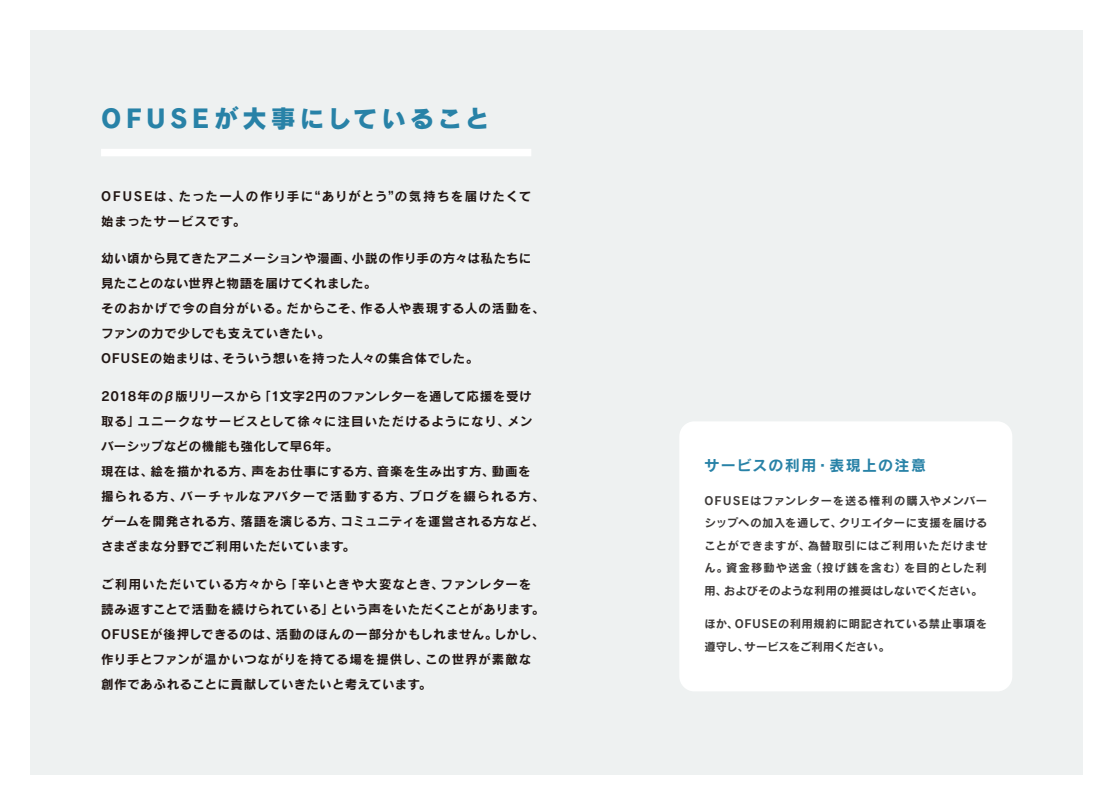
<style>
.page{position:relative;width:1113px;height:805px;background:#fff}
.page>*{position:absolute;margin:0;border:0;box-sizing:border-box;transform-origin:0 0}
.t1{font:25px "Rodin Pro N EB";letter-spacing:.15em;color:#2882a7}
.t2{font:15px "Rodin Pro N B";letter-spacing:.09em;color:#2882a7}
.t3{font:12.5px/25px "Rodin Pro N B";letter-spacing:.045em;color:#221714}
.t4{font:12.5px/25px "Rodin Pro N B";letter-spacing:.09em;color:#221714}
.t5{font:11.25px/22.5px "Rodin Pro N B";letter-spacing:.03em;color:#3d3a39;text-align:justify}
</style>
<div class="page">
<div style="left:30px;top:30px;width:1052px;height:744px;background:#eef1f1"></div>
<div style="left:679px;top:421px;width:333px;height:270px;background:#fff;border-radius:15px"></div>
<div style="left:101px;top:149px;width:430px;height:7px;background:#fff"></div>
<h1 class="t1" style="left:101px;top:101px;width:390px">OFUSEが大事にしていること</h1>
<p class="t4" style="left:101px;top:183px;width:432px">OFUSEは、たった一人の作り手に“ありがとう”の気持ちを届けたくて始まったサービスです。</p>
<p class="t3" style="left:101px;top:245px;width:445px">幼い頃から見てきたアニメーションや漫画、小説の作り手の方々は私たちに見たことのない世界と物語を届けてくれました。<br>そのおかげで今の自分がいる。だからこそ、作る人や表現する人の活動を、ファンの力で少しでも支えていきたい。<br>OFUSEの始まりは、そういう想いを持った人々の集合体でした。</p>
<p class="t3" style="left:101px;top:383px;width:445px">2018年のβ版リリースから「1文字2円のファンレターを通して応援を受け取る」ユニークなサービスとして徐々に注目いただけるようになり、メンバーシップなどの機能も強化して早6年。<br>現在は、絵を描かれる方、声をお仕事にする方、音楽を生み出す方、動画を撮られる方、バーチャルなアバターで活動する方、ブログを綴られる方、ゲームを開発される方、落語を演じる方、コミュニティを運営される方など、さまざまな分野でご利用いただいています。</p>
<p class="t3" style="left:101px;top:570px;width:445px">ご利用いただいている方々から「辛いときや大変なとき、ファンレターを読み返すことで活動を続けられている」という声をいただくことがあります。OFUSEが後押しできるのは、活動のほんの一部分かもしれません。しかし、作り手とファンが温かいつながりを持てる場を提供し、この世界が素敵な創作であふれることに貢献していきたいと考えています。</p>
<p class="t2" style="left:704px;top:455px;width:223px">サービスの利用・表現上の注意</p>
<p class="t5" style="left:704px;top:488px;width:285px">OFUSEはファンレターを送る権利の購入やメンバーシップへの加入を通して、クリエイターに支援を届けることができますが、為替取引にはご利用いただけません。資金移動や送金（投げ銭を含む）を目的とした利用、およびそのような利用の推奨はしないでください。</p>
<p class="t5" style="left:704px;top:612px;width:284px">ほか、OFUSEの利用規約に明記されている禁止事項を遵守し、サービスをご利用ください。</p>
</div>
